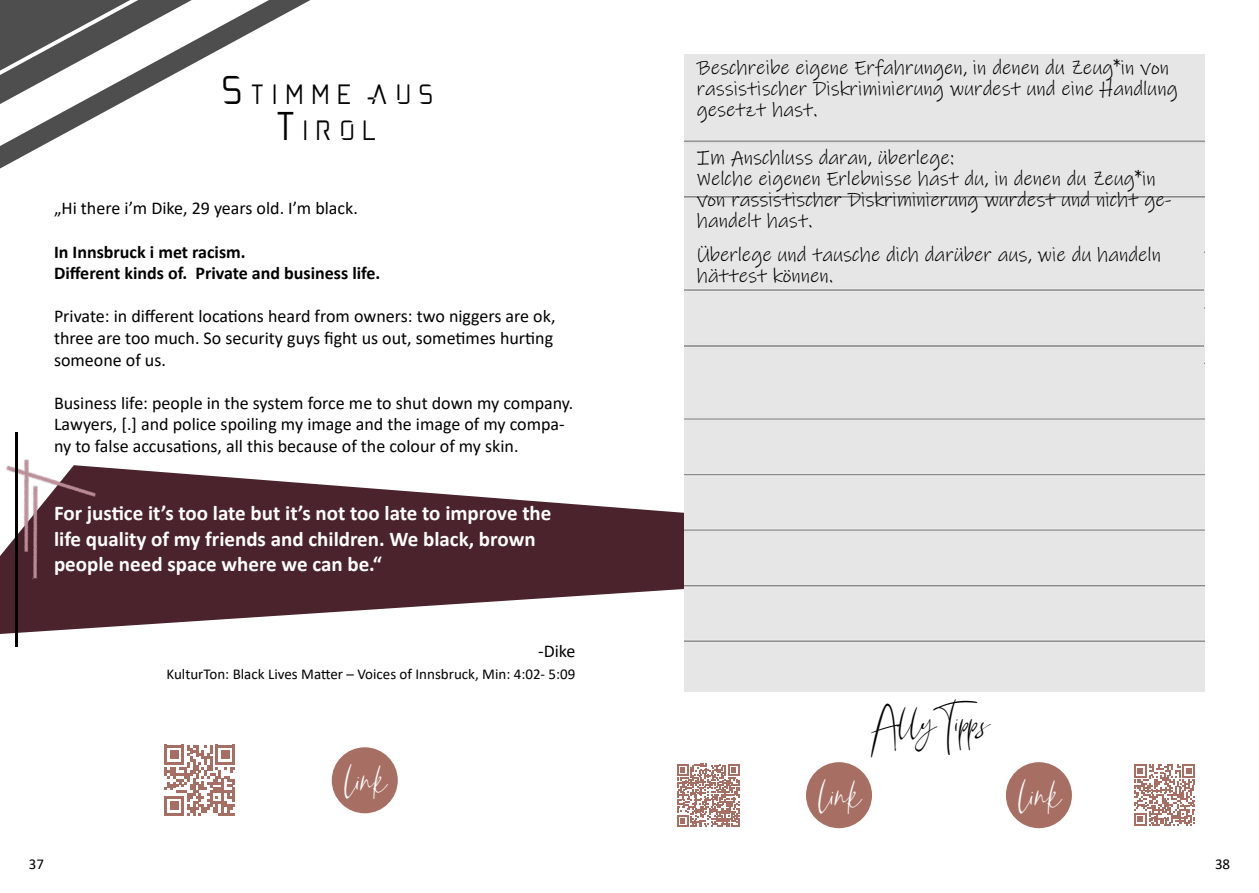
<style>
.page{position:relative;width:1259px;height:893px;background:#fff}
.page>*{position:absolute;margin:0;border:0;box-sizing:border-box;transform-origin:0 0}
.t1{font:48px "Bellandha Signature";color:#fff}
.t2{font:45px "Bellandha Signature";color:#000}
.t3{font:39px/36px "andromeda";color:#000;text-align:center}
.t4{font:700 21px/25.2px "Calibri";color:#fff}
.t5{font:20.25px/21px "Ink Free";color:#000}
.t6{font:18px/21.6px "Calibri";color:#000}
.t7{font:700 18px/21.6px "Calibri";color:#000}
.t8{font:15px "Calibri";color:#000}
</style>
<div class="page">
<svg style="left:277px;top:0;width:34px;height:18px"></svg>
<svg style="left:0;top:0;width:277px;height:169px"></svg>
<div style="left:332px;top:747px;width:66px;height:66px;background:#a76f63;border-radius:50%"></div>
<svg style="left:164px;top:745px;width:71px;height:71px"></svg>
<svg style="left:0;top:465px;width:685px;height:216px;fill:#4b232d"></svg>
<div style="left:685px;top:212px;width:518px;height:164px;background:#e6e6e6"></div>
<div style="left:806px;top:762px;width:66px;height:66px;background:#a76f63;border-radius:50%"></div>
<div style="left:1006px;top:762px;width:66px;height:66px;background:#a76f63;border-radius:50%"></div>
<svg style="left:677px;top:764px;width:62px;height:63px"></svg>
<svg style="left:1134px;top:764px;width:61px;height:62px"></svg>
<img style="left:0;top:432px;width:138px;height:149px">
<hr style="left:15px;top:432px;width:2px;height:215px;background:#000">
<h3 class="t3" style="left:216px;top:75px;width:220px">Stimme aus<br>Tirol</h3>
<p class="t6" style="left:54px;top:197px;width:305px">„Hi there i’m Dike, 29 years old. I’m black.</p>
<p class="t7" style="left:54px;top:241px;width:328px">In Innsbruck i met racism.<br>Different kinds of. Private and business life.</p>
<p class="t6" style="left:54px;top:305px;width:503px">Private: in different locations heard from owners: two niggers are ok, three are too much. So security guys fight us out, sometimes hurting someone of us.</p>
<p class="t6" style="left:54px;top:392px;width:521px">Business life: people in the system force me to shut down my company.<br>Lawyers, [.] and police spoiling my image and the image of my compa&shy;ny to false accusations, all this because of the colour of my skin.</p>
<p class="t4" style="left:54px;top:501px;width:499px">For justice it’s too late but it’s not too late to improve the life quality of my friends and children. We black, brown people need space where we can be.“</p>
<p class="t6" style="left:538px;top:640px;width:39px">-Dike</p>
<p class="t8" style="left:166px;top:663px;width:410px">KulturTon: Black Lives Matter – Voices of Innsbruck, Min: 4:02- 5:09</p>
<h1 class="t1" style="left:345px;top:748px;width:44px">link</h1>
<p class="t5" style="left:696px;top:57px;width:482px">Beschreibe eigene Erfahrungen, in denen du Zeug*in von rassistischer Diskriminierung wurdest und eine Handlung gesetzt hast.</p>
<p class="t5" style="left:696px;top:146px;width:476px">Im Anschluss daran, überlege:<br>Welche eigenen Erlebnisse hast du, in denen du Zeug*in von rassistischer Diskriminierung wurdest und nicht ge&shy;handelt hast.</p>
<p class="t5" style="left:696px;top:244px;width:466px">Überlege und tausche dich darüber aus, wie du handeln hättest können.</p>
<h2 class="t2" style="left:873px;top:693px;width:117px">Ally Tipps</h2>
<h1 class="t1" style="left:819px;top:763px;width:44px">link</h1>
<h1 class="t1" style="left:1019px;top:763px;width:44px">link</h1>
<p class="t8" style="left:29px;top:854px;width:17px">37</p>
<p class="t8" style="left:1215px;top:854px;width:17px">38</p>
</div>
